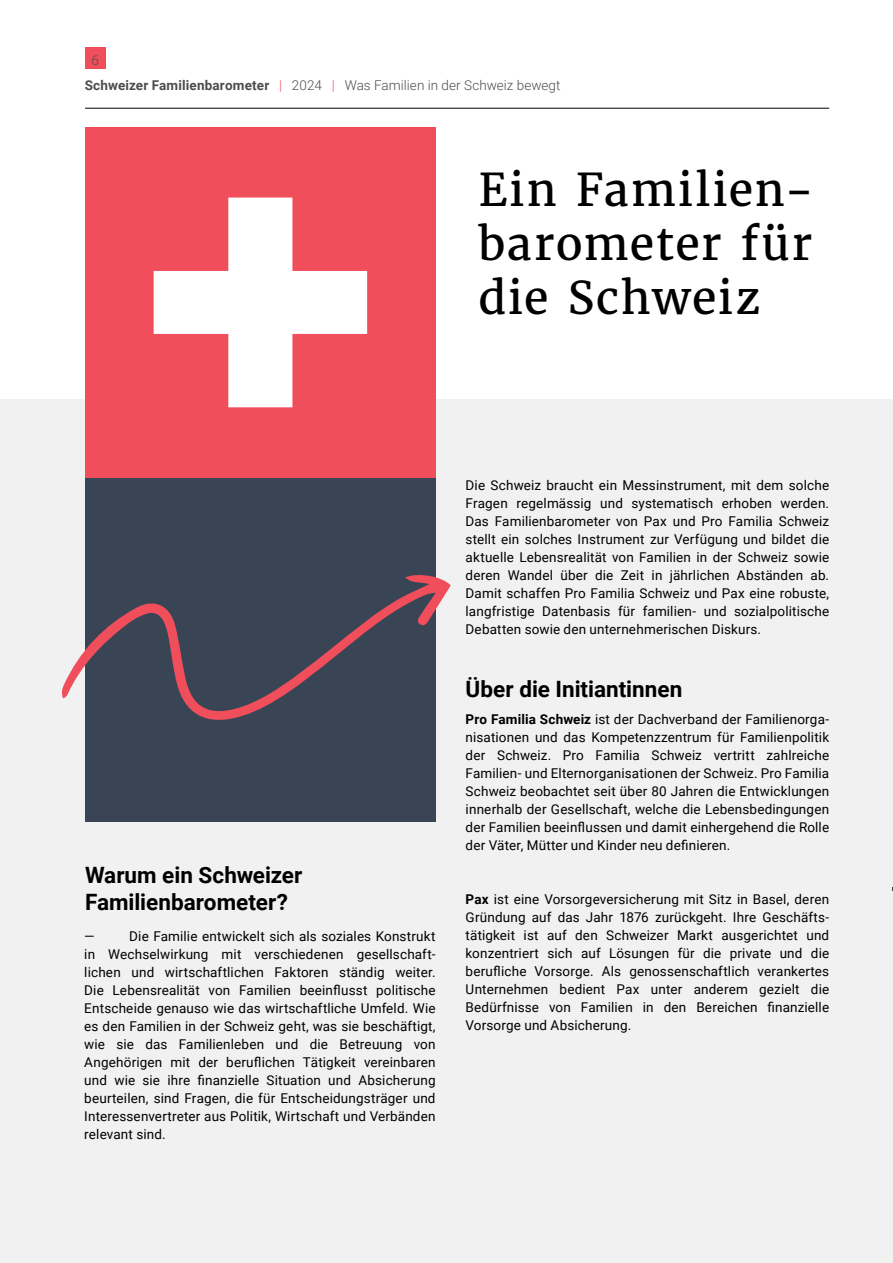
<style>
.page{position:relative;width:893px;height:1263px;background:#fff}
.page>*{position:absolute;margin:0;border:0;box-sizing:border-box;transform-origin:0 0}
.t1{font:45px/54px "Merriweather";letter-spacing:.035em;color:#000;text-align:justify}
.t2{font:700 22.5px/27px "Roboto";color:#000}
.t3{font:13.5px/18px "Roboto";letter-spacing:.01em;color:#000;text-align:justify}
.t4{font:300 13.5px/24.8px "Roboto";letter-spacing:.005em;color:#4d4d4f}
.s1{font-weight:700}
.s2{color:#f04e5b}
</style>
<div class="page">
<div style="left:85px;top:48px;width:20px;height:21px;background:#f04e5b"></div>
<hr style="left:85px;top:108px;width:744px;height:1px;background:#000">
<div style="left:0;top:400px;width:893px;height:863px;background:#f1f1f2"></div>
<div style="left:85px;top:449px;width:351px;height:373px;background:#394555"></div>
<div style="left:85px;top:127px;width:351px;height:351px;background:#f04e5b"></div>
<svg style="left:154px;top:198px;width:213px;height:209px"></svg>
<svg style="left:61px;top:575px;width:390px;height:145px"></svg>
<p class="t4" style="left:85px;top:48px;width:477px;text-indent:7px">6<br><span class="s1">Schweizer Familienbarometer</span> <span class="s2">|</span> 2024 <span class="s2">|</span> Was Familien in der Schweiz bewegt</p>
<h1 class="t1" style="left:478px;top:163px;width:337px">Ein Familien&shy;barometer für die Schweiz</h1>
<p class="t3" style="left:466px;top:476px;width:365px">Die Schweiz braucht ein Messinstrument, mit dem solche Fragen regelmässig und systematisch erhoben werden.<br>Das Familienbarometer von Pax und Pro Familia Schweiz stellt ein solches Instrument zur Verfügung und bildet die aktuelle Lebensrealität von Familien in der Schweiz sowie deren Wandel über die Zeit in jährlichen Abständen ab.<br>Damit schaffen Pro Familia Schweiz und Pax eine robuste, langfristige Datenbasis für familien- und sozialpolitische Debatten sowie den unternehmerischen Diskurs.</p>
<h2 class="t2" style="left:85px;top:860px;width:219px">Warum ein Schweizer<br>Familienbarometer?</h2>
<p class="t3" style="left:84px;top:926px;width:353px;text-indent:45px">Die Familie entwickelt sich als soziales Konstrukt in Wechselwirkung mit verschiedenen gesellschaft&shy;lichen und wirtschaftlichen Faktoren ständig weiter.<br>Die Lebensrealität von Familien beeinflusst politische Entscheide genauso wie das wirtschaftliche Umfeld. Wie es den Familien in der Schweiz geht, was sie beschäftigt, wie sie das Familienleben und die Betreuung von Angehörigen mit der beruflichen Tätigkeit vereinbaren und wie sie ihre finanzielle Situation und Absicherung beurteilen, sind Fragen, die für Entscheidungsträger und Interessenvertreter aus Politik, Wirtschaft und Verbänden relevant sind.</p>
<p class="t3" style="left:84px;top:926px;width:12px">—</p>
<h2 class="t2" style="left:466px;top:675px;width:218px">Über die Initiantinnen</h2>
<p class="t3" style="left:466px;top:710px;width:365px"><span class="s1">Pro Familia Schweiz</span> ist der Dachverband der Familienorga&shy;nisationen und das Kompetenzzentrum für Familienpolitik der Schweiz. Pro Familia Schweiz vertritt zahlreiche Familien- und Elternorganisationen der Schweiz. Pro Familia Schweiz beobachtet seit über 80 Jahren die Entwicklungen innerhalb der Gesellschaft, welche die Lebensbedingungen der Familien beeinflussen und damit einhergehend die Rolle der Väter, Mütter und Kinder neu definieren.</p>
<p class="t3" style="left:466px;top:890px;width:365px"><span class="s1">Pax</span> ist eine Vorsorgeversicherung mit Sitz in Basel, deren Gründung auf das Jahr 1876 zurückgeht. Ihre Geschäfts&shy;tätigkeit ist auf den Schweizer Markt ausgerichtet und konzentriert sich auf Lösungen für die private und die berufliche Vorsorge. Als genossenschaftlich verankertes Unternehmen bedient Pax unter anderem gezielt die Bedürfnisse von Familien in den Bereichen finanzielle Vorsorge und Absicherung.</p>
</div>
